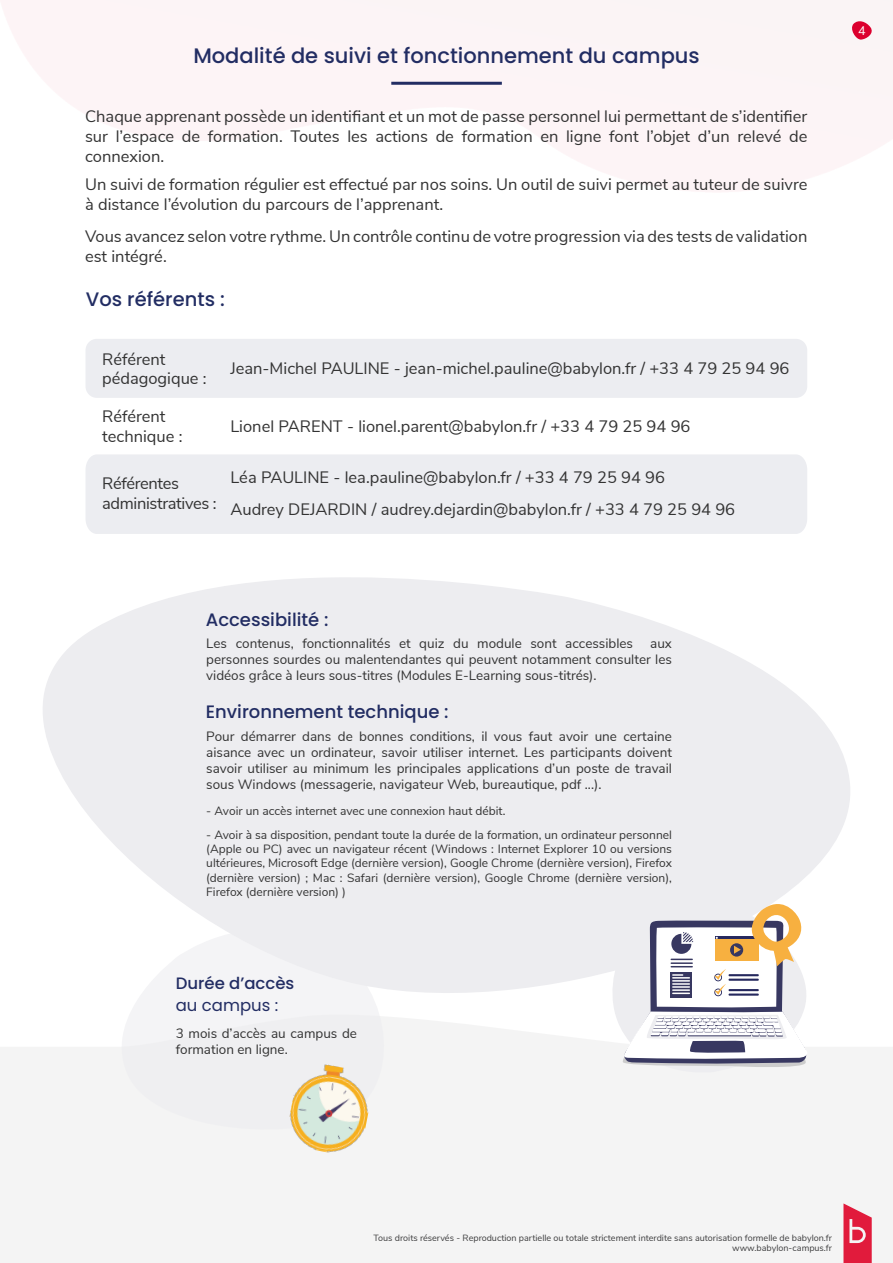
<style>
.page{position:relative;width:893px;height:1263px;background:#fff}
.page>*{position:absolute;margin:0;border:0;box-sizing:border-box;transform-origin:0 0}
.t1{font:500 21px "Poppins";color:#222d63}
.t2{font:500 19.5px "Poppins";color:#222d63}
.t3{font:500 18px "Poppins";color:#222d63}
.t4{font:16.5px/19.8px "Nunito Sans";color:#333}
.t5{font:16.5px "Nunito Sans";letter-spacing:-.02em;color:#333}
.t6{font:500 16.5px "Poppins";color:#222d63}
.t7{font:16.5px "Poppins";color:#222d63}
.t8{font:13.5px/16.2px "Nunito Sans";color:#333;text-align:justify}
.t9{font:12.6px "Nunito Sans";color:#fff}
.t10{font:12px/14.4px "Nunito Sans";color:#333;text-align:justify}
.t11{font:9px/10.8px "Nunito Sans";color:#3e3e3f;text-align:right}
</style>
<div class="page">
<div style="left:0;top:1024px;width:893px;height:239px;background:#f4f4f4"></div>
<svg style="left:843px;top:1203px;width:29px;height:60px"></svg>
<svg style="left:849px;top:19px;width:26px;height:21px"></svg>
<svg style="left:43px;top:577px;width:807px;height:447px;fill:#ededf0"></svg>
<svg style="left:120px;top:928px;width:265px;height:203px;fill:#f1f1f2"></svg>
<img style="left:284px;top:1059px;width:92px;height:100px">
<svg style="left:594px;top:889px;width:227px;height:191px"></svg>
<div style="left:86px;top:339px;width:721px;height:59px;background:#ecedf1;border-radius:11px"></div>
<div style="left:86px;top:454px;width:721px;height:80px;background:#ecedf1"></div>
<hr style="left:391px;top:82px;width:111px;height:3px;background:#222d63">
<p class="t1" style="left:193px;top:43px;width:508px">Modalité de suivi et fonctionnement du campus</p>
<p class="t4" style="left:85px;top:106px;width:724px;text-align:justify">Chaque apprenant possède un identifiant et un mot de passe personnel lui permettant de s’identifier sur l’espace de formation. Toutes les actions de formation en ligne font l’objet d’un relevé de connexion.</p>
<p class="t4" style="left:85px;top:174px;width:724px">Un suivi de formation régulier est effectué par nos soins. Un outil de suivi permet au tuteur de suivre à distance l’évolution du parcours de l’apprenant.</p>
<p class="t4" style="left:85px;top:225px;width:724px">Vous avancez selon votre rythme. Un contrôle continu de votre progression via des tests de validation est intégré.</p>
<p class="t2" style="left:86px;top:288px;width:141px">Vos référents :</p>
<p class="t4" style="left:102px;top:348px;width:65px">Référent</p>
<p class="t4" style="left:102px;top:368px;width:106px">pédagogique :</p>
<p class="t4" style="left:102px;top:405px;width:65px">Référent</p>
<p class="t4" style="left:102px;top:425px;width:82px">technique :</p>
<p class="t5" style="left:102px;top:471px;width:79px">Référentes</p>
<p class="t5" style="left:102px;top:491px;width:116px">administratives :</p>
<p class="t4" style="left:230px;top:357px;width:561px">Jean-Michel PAULINE - jean-michel.pauline@babylon.fr / +33 4 79 25 94 96</p>
<p class="t4" style="left:230px;top:416px;width:462px">Lionel PARENT - lionel.parent@babylon.fr / +33 4 79 25 94 96</p>
<p class="t4" style="left:230px;top:466px;width:436px">Léa PAULINE - lea.pauline@babylon.fr / +33 4 79 25 94 96</p>
<p class="t4" style="left:230px;top:498px;width:506px">Audrey DEJARDIN / audrey.dejardin@babylon.fr / +33 4 79 25 94 96</p>
<p class="t3" style="left:206px;top:610px;width:124px">Accessibilité :</p>
<p class="t8" style="left:206px;top:634px;width:428px">Les contenus, fonctionnalités et quiz du module sont accessibles</p>
<p class="t8" style="left:206px;top:634px;width:467px;text-indent:444px">aux personnes sourdes ou malentendantes qui peuvent notamment consulter les vidéos grâce à leurs sous-titres (Modules E-Learning sous-titrés).</p>
<p class="t3" style="left:206px;top:701px;width:244px">Environnement technique :</p>
<p class="t8" style="left:206px;top:727px;width:467px">Pour démarrer dans de bonnes conditions, il vous faut avoir une certaine aisance avec un ordinateur, savoir utiliser internet. Les participants doivent savoir utiliser au minimum les principales applications d’un poste de travail sous Windows (messagerie, navigateur Web, bureautique, pdf ...).</p>
<p class="t10" style="left:206px;top:826px;width:467px">- Avoir à sa disposition, pendant toute la durée de la formation, un ordinateur personnel (Apple ou PC) avec un navigateur récent (Windows : Internet Explorer 10 ou versions ultérieures, Microsoft Edge (dernière version), Google Chrome (dernière version), Firefox (dernière version) ; Mac : Safari (dernière version), Google Chrome (dernière version), Firefox (dernière version) )</p>
<p class="t10" style="left:206px;top:802px;width:301px">- Avoir un accès internet avec une connexion haut débit.</p>
<p class="t6" style="left:176px;top:973px;width:120px">Durée d’accès</p>
<p class="t7" style="left:176px;top:995px;width:104px">au campus :</p>
<p class="t8" style="left:176px;top:1024px;width:183px">3 mois d’accès au campus de formation en ligne.</p>
<p class="t9" style="left:858px;top:21px;width:9px">4</p>
<p class="t11" style="left:374px;top:1231px;width:460px">Tous droits réservés - Reproduction partielle ou totale strictement interdite sans autorisation formelle de babylon.fr www.babylon-campus.fr</p>
</div>
